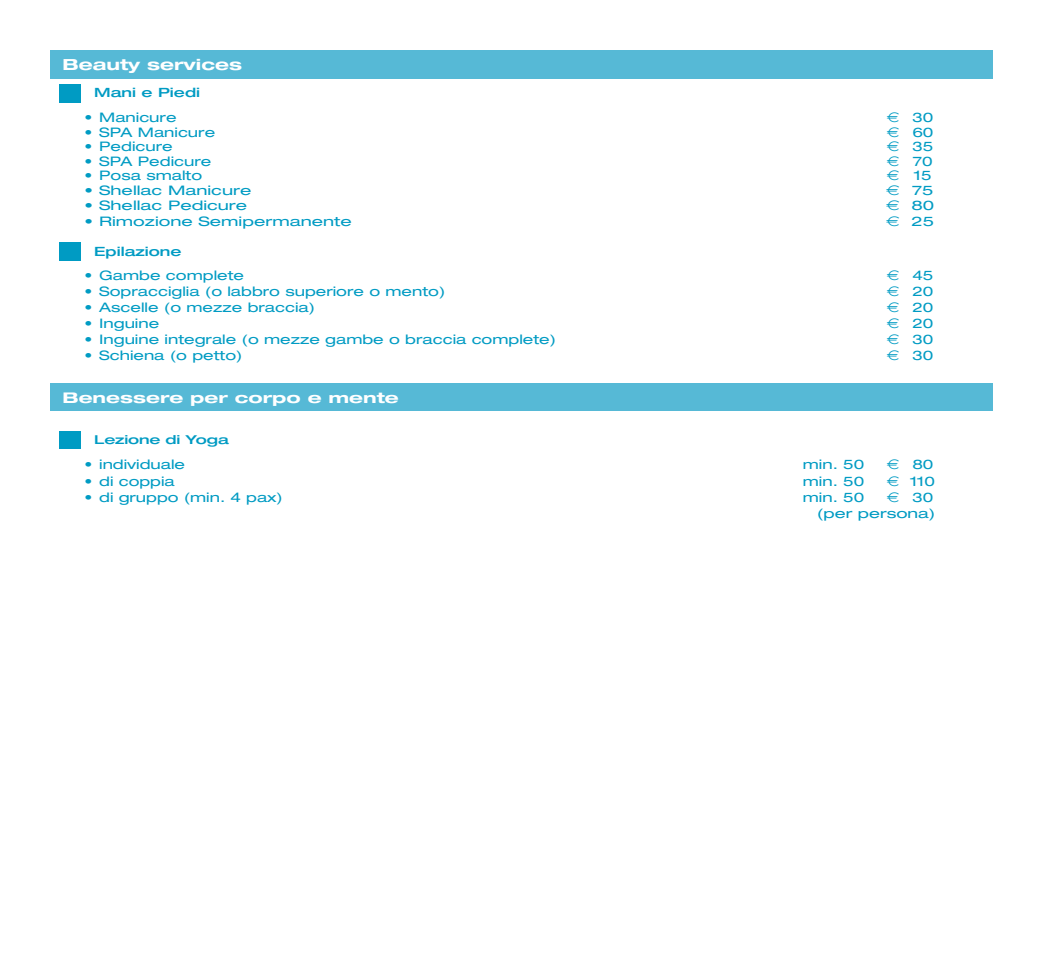
<style>
.page{position:relative;width:1042px;height:955px;background:#fff}
.page>*{position:absolute;margin:0;border:0;box-sizing:border-box;transform-origin:0 0}
.t1{font:700 expanded 15.4px "Helvetica Neue";color:#fff;scale:1.2 1}
.t2{font:700 expanded 14.7px "Helvetica Neue";color:#fff;scale:1.25 1}
.t3{font:expanded 13.12px "Helvetica Neue";color:#009bc3;scale:1.2 1}
.t4{font:expanded 13.12px "Helvetica Neue";color:#009bc3;scale:1.3 1}
.t5{font:expanded 13.12px "Helvetica Neue";color:#009bc3;scale:1.25 1}
.t6{font:500 expanded 12.78px "Helvetica Neue";color:#009bc3;scale:1.2 1}
.t7{font:500 expanded 12.25px "Helvetica Neue";letter-spacing:-.01em;color:#009bc3;scale:1.25 1}
.s1{font-family:"Euro Logo";font-stretch:normal}
</style>
<div class="page">
<div style="left:50px;top:50px;width:942px;height:28px;background:#56b9d6"></div>
<div style="left:60px;top:85px;width:21px;height:18px;background:#009bc3"></div>
<div style="left:60px;top:243px;width:21px;height:18px;background:#009bc3"></div>
<div style="left:50px;top:383px;width:942px;height:28px;background:#56b9d6"></div>
<div style="left:60px;top:431px;width:21px;height:18px;background:#009bc3"></div>
<p class="t1" style="left:62px;top:55px;width:151px">Beauty services</p>
<p class="t6" style="left:94px;top:85px;width:90px">Mani e Piedi</p>
<p class="t3" style="left:84px;top:109px;width:78px">• Manicure</p>
<p class="t3" style="left:887px;top:109px;width:40px"><span class="s1">h</span> 30</p>
<p class="t3" style="left:84px;top:124px;width:111px">• SPA Manicure</p>
<p class="t3" style="left:887px;top:124px;width:40px"><span class="s1">h</span> 60</p>
<p class="t3" style="left:84px;top:139px;width:75px">• Pedicure</p>
<p class="t3" style="left:887px;top:139px;width:40px"><span class="s1">h</span> 35</p>
<p class="t3" style="left:84px;top:153px;width:107px">• SPA Pedicure</p>
<p class="t3" style="left:887px;top:153px;width:40px"><span class="s1">h</span> 70</p>
<p class="t3" style="left:84px;top:168px;width:100px">• Posa smalto</p>
<p class="t3" style="left:887px;top:168px;width:39px"><span class="s1">h</span> 15</p>
<p class="t4" style="left:84px;top:182px;width:130px">• Shellac Manicure</p>
<p class="t4" style="left:886px;top:182px;width:38px"><span class="s1">h</span> 75</p>
<p class="t4" style="left:84px;top:197px;width:127px">• Shellac Pedicure</p>
<p class="t4" style="left:886px;top:197px;width:38px"><span class="s1">h</span> 80</p>
<p class="t4" style="left:84px;top:213px;width:207px">• Rimozione Semipermanente</p>
<p class="t4" style="left:886px;top:213px;width:38px"><span class="s1">h</span> 25</p>
<p class="t6" style="left:94px;top:243px;width:74px">Epilazione</p>
<p class="t3" style="left:84px;top:267px;width:135px">• Gambe complete</p>
<p class="t3" style="left:887px;top:267px;width:40px"><span class="s1">h</span> 45</p>
<p class="t3" style="left:84px;top:283px;width:302px">• Sopracciglia (o labbro superiore o mento)</p>
<p class="t3" style="left:887px;top:283px;width:40px"><span class="s1">h</span> 20</p>
<p class="t3" style="left:84px;top:299px;width:194px">• Ascelle (o mezze braccia)</p>
<p class="t3" style="left:887px;top:299px;width:40px"><span class="s1">h</span> 20</p>
<p class="t3" style="left:84px;top:315px;width:64px">• Inguine</p>
<p class="t3" style="left:887px;top:315px;width:40px"><span class="s1">h</span> 20</p>
<p class="t3" style="left:84px;top:331px;width:395px">• Inguine integrale (o mezze gambe o braccia complete)</p>
<p class="t3" style="left:887px;top:331px;width:40px"><span class="s1">h</span> 30</p>
<p class="t3" style="left:84px;top:347px;width:133px">• Schiena (o petto)</p>
<p class="t3" style="left:887px;top:347px;width:40px"><span class="s1">h</span> 30</p>
<p class="t2" style="left:62px;top:388px;width:271px">Benessere per corpo e mente</p>
<p class="t7" style="left:94px;top:432px;width:109px">Lezione di Yoga</p>
<p class="t3" style="left:84px;top:457px;width:85px">• individuale</p>
<p class="t3" style="left:803px;top:457px;width:53px">min. 50</p>
<p class="t3" style="left:887px;top:457px;width:40px"><span class="s1">h</span> 80</p>
<p class="t3" style="left:84px;top:473px;width:77px">• di coppia</p>
<p class="t3" style="left:803px;top:473px;width:53px">min. 50</p>
<p class="t3" style="left:887px;top:473px;width:42px"><span class="s1">h</span> 110</p>
<p class="t3" style="left:84px;top:489px;width:167px">• di gruppo (min. 4 pax)</p>
<p class="t3" style="left:803px;top:489px;width:53px">min. 50</p>
<p class="t3" style="left:887px;top:489px;width:40px"><span class="s1">h</span> 30</p>
<p class="t5" style="left:817px;top:505px;width:96px">(per persona)</p>
</div>
